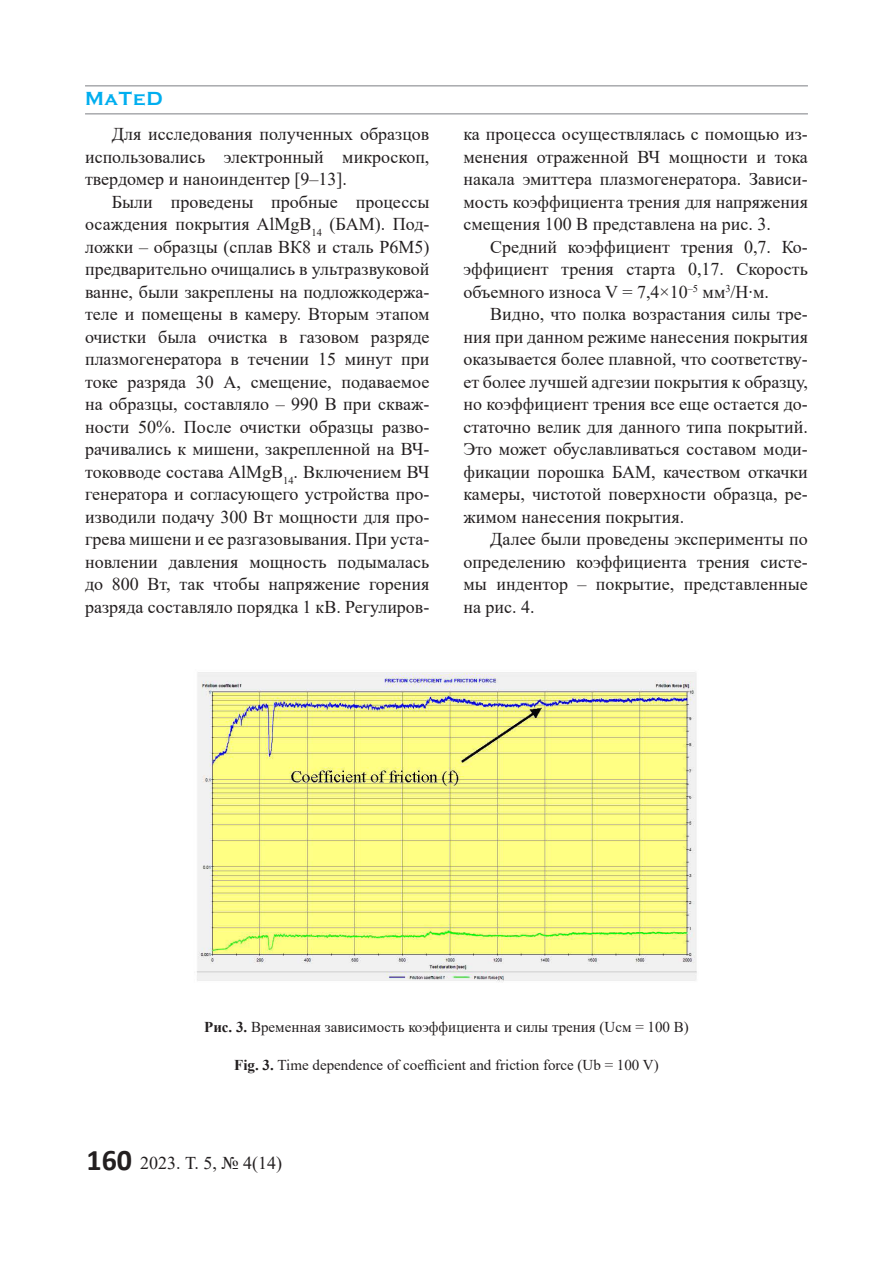
<style>
.page{position:relative;width:893px;height:1263px;background:#fff}
.page>*{position:absolute;margin:0;border:0;box-sizing:border-box;transform-origin:0 0}
.t1{font:700 19.5px "Copperplate Gothic";letter-spacing:.04em;color:#00aeef}
.t2{font:18px/22.5px "Times New Roman";color:#231f20;text-align:justify}
.t3{font:15px "Times New Roman";color:#231f20}
.s1{font-weight:700}
.s2{font-family:"Calibri";font-weight:700;font-size:30px}
</style>
<div class="page">
<hr style="left:85px;top:113px;width:723px;height:2px;background:#a8a9ad">
<hr style="left:85px;top:85px;width:723px;height:2px;background:#a8a9ad">
<img style="left:197px;top:672px;width:500px;height:310px">
<p class="t1" style="left:85px;top:88px;width:79px">MaTeD</p>
<p class="t2" style="left:85px;top:122px;width:346px;text-indent:27px">Для исследования полученных образцов использовались электронный микроскоп, твердомер и наноиндентер [9–13].</p>
<p class="t2" style="left:85px;top:190px;width:346px;text-indent:27px">Были проведены пробные процессы осаждения покрытия AlMgB<sub>14</sub> (БАМ). Под&shy;ложки – образцы (сплав ВК8 и сталь Р6М5) предварительно очищались в ультразвуковой ванне, были закреплены на подложкодержа&shy;теле и помещены в камеру. Вторым этапом очистки была очистка в газовом разряде плазмогенератора в течении 15 минут при токе разряда 30 А, смещение, подаваемое на образцы, составляло – 990 В при скваж&shy;ности 50%. После очистки образцы разво&shy;рачивались к мишени, закрепленной на ВЧ&shy;токовводе состава AlMgB<sub>14</sub>. Включением ВЧ генератора и согласующего устройства про&shy;изводили подачу 300 Вт мощности для про&shy;грева мишени и ее разгазовывания. При уста&shy;новлении давления мощность подымалась до 800 Вт, так чтобы напряжение горения разряда составляло порядка 1 кВ. Регулиров-</p>
<p class="t2" style="left:463px;top:122px;width:346px">ка процесса осуществлялась с помощью из&shy;менения отраженной ВЧ мощности и тока накала эмиттера плазмогенератора. Зависи&shy;мость коэффициента трения для напряжения смещения 100 В представлена на рис. 3.</p>
<p class="t2" style="left:463px;top:235px;width:346px;text-indent:27px">Средний коэффициент трения 0,7. Ко&shy;эффициент трения старта 0,17. Скорость объемного износа V = 7,4×10<sup>–5</sup> мм<sup>3</sup>/Н∙м.</p>
<p class="t2" style="left:463px;top:302px;width:346px;text-indent:27px">Видно, что полка возрастания силы тре&shy;ния при данном режиме нанесения покрытия оказывается более плавной, что соответству&shy;ет более лучшей адгезии покрытия к образцу, но коэффициент трения все еще остается до&shy;статочно велик для данного типа покрытий.<br>Это может обуславливаться составом моди&shy;фикации порошка БАМ, качеством откачки камеры, чистотой поверхности образца, ре&shy;жимом нанесения покрытия.</p>
<p class="t2" style="left:463px;top:527px;width:346px;text-indent:27px">Далее были проведены эксперименты по определению коэффициента трения систе&shy;мы индентор – покрытие, представленные на рис. 4.</p>
<p class="t3" style="left:204px;top:1017px;width:486px"><span class="s1">Рис. 3.</span> Временная зависимость коэффициента и силы трения (Uсм = 100 В)</p>
<p class="t3" style="left:234px;top:1055px;width:426px"><span class="s1">Fig. 3.</span> Time dependence of coefficient and friction force (Ub = 100 V)</p>
<p class="t2" style="left:87px;top:1151px;width:197px"><span class="s2">160</span> 2023. Т. 5, № 4(14)</p>
</div>
